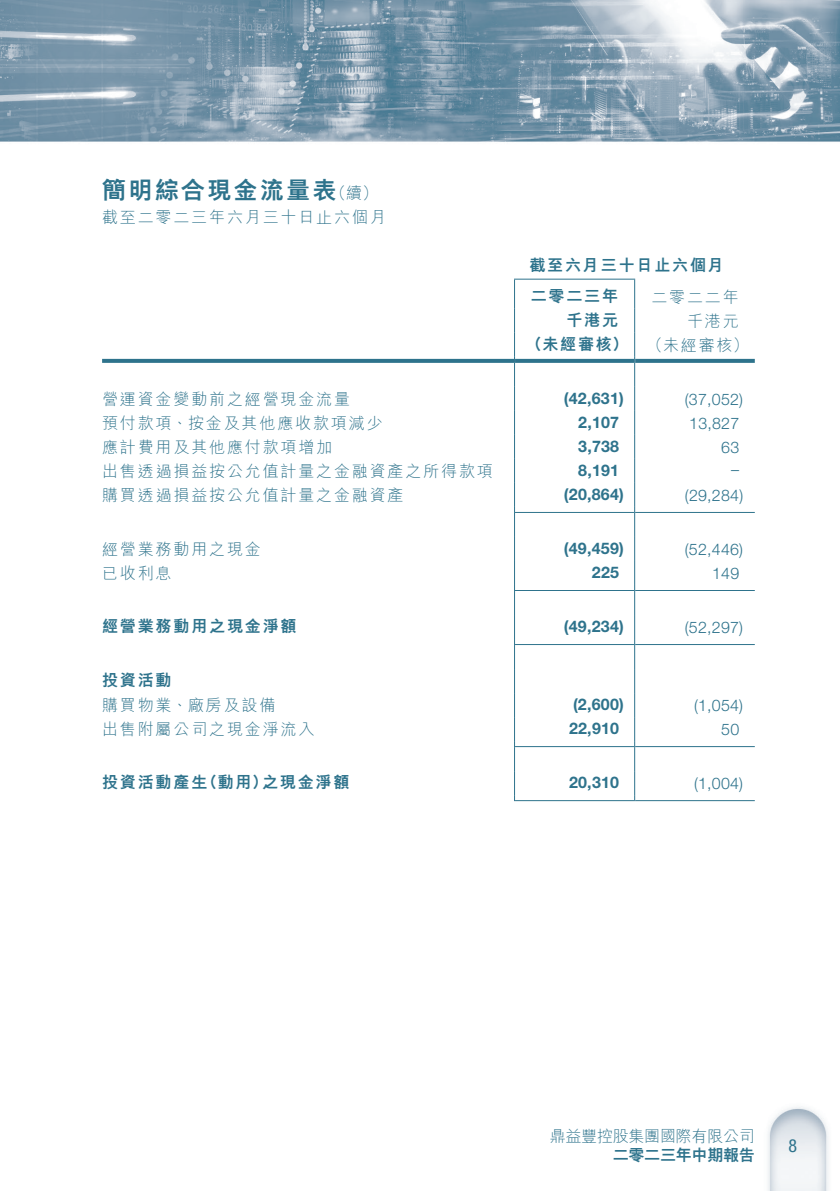
<style>
.page{position:relative;width:840px;height:1191px;background:#fff}
.page>*{position:absolute;margin:0;border:0;box-sizing:border-box;transform-origin:0 0}
.t1{font:800 24px "M Hei HK";letter-spacing:.095em;color:#2e738c}
.t2{font:condensed 18px "Helvetica Neue LT Std";color:#2e738c}
.t3{font:300 16px "M Hei HK";letter-spacing:.115em;color:#2e738c}
.t4{font:700 16px "Helvetica Neue LT Std";letter-spacing:.015em;color:#2e738c}
.t5{font:800 16px/24px "M Hei HK";letter-spacing:.115em;color:#2e738c}
.t6{font:300 16px "Helvetica Neue LT Std";letter-spacing:.015em;color:#2e738c}
.t7{font:300 16px "M Hei HK";letter-spacing:-.015em;color:#2e738c}
.t8{font:800 16px "M Hei HK";letter-spacing:-.015em;color:#2e738c}
.s1{font-weight:300}
</style>
<div class="page">
<img style="left:0;top:0;width:839px;height:1191px">
<hr style="left:513px;top:279px;width:121px;height:1px;background:#2e738c">
<svg style="left:513px;top:280px;width:1px;height:521px"></svg>
<svg style="left:633px;top:280px;width:1px;height:521px"></svg>
<svg style="left:102px;top:359px;width:411px;height:4px;background:#34778f"></svg>
<svg style="left:514px;top:359px;width:119px;height:4px"></svg>
<svg style="left:634px;top:359px;width:120px;height:4px"></svg>
<hr style="left:514px;top:512px;width:119px;height:1px;background:#2e738c">
<hr style="left:634px;top:512px;width:120px;height:1px;background:#2e738c">
<hr style="left:514px;top:590px;width:119px;height:1px;background:#2e738c">
<hr style="left:634px;top:590px;width:120px;height:1px;background:#2e738c">
<hr style="left:514px;top:644px;width:119px;height:1px;background:#2e738c">
<hr style="left:634px;top:644px;width:120px;height:1px;background:#2e738c">
<hr style="left:514px;top:746px;width:119px;height:1px;background:#2e738c">
<hr style="left:634px;top:746px;width:120px;height:1px;background:#2e738c">
<hr style="left:514px;top:800px;width:119px;height:1px;background:#2e738c">
<hr style="left:634px;top:800px;width:120px;height:1px;background:#2e738c">
<h1 class="t1" style="left:102px;top:178px;width:236px">簡明綜合現金流量表</h1>
<p class="t3" style="left:102px;top:209px;width:285px">截至二零二三年六月三十日止六個月</p>
<p class="t3" style="left:330px;top:185px;width:49px">（續(</p>
<p class="t5" style="left:529px;top:253px;width:196px">截至六月三十日止六個月</p>
<p class="t3" style="left:651px;top:289px;width:89px">二零二二年</p>
<p class="t5" style="left:530px;top:283px;width:89px">二零二三年</p>
<p class="t5" style="left:526px;top:307px;width:224px;text-indent:40px">千港元<br>（未經審核） <span class="s1">（未經審核(</span></p>
<p class="t3" style="left:686px;top:313px;width:53px">千港元</p>
<p class="t3" style="left:102px;top:391px;width:249px">營運資金變動前之經營現金流量</p>
<p class="t4" style="left:563px;top:388px;width:61px">)42,631(</p>
<p class="t6" style="left:684px;top:389px;width:60px">)37,052(</p>
<p class="t3" style="left:102px;top:415px;width:282px">預付款項、按金及其他應收款項減少</p>
<p class="t4" style="left:578px;top:412px;width:42px">2,107</p>
<p class="t6" style="left:688px;top:413px;width:52px">13,827</p>
<p class="t3" style="left:102px;top:439px;width:231px">應計費用及其他應付款項增加</p>
<p class="t4" style="left:578px;top:436px;width:42px">3,738</p>
<p class="t6" style="left:720px;top:437px;width:20px">63</p>
<p class="t3" style="left:102px;top:463px;width:392px">出售透過損益按公允值計量之金融資產之所得款項</p>
<p class="t4" style="left:578px;top:460px;width:42px">8,191</p>
<p class="t6" style="left:731px;top:460px;width:9px">–</p>
<p class="t3" style="left:102px;top:487px;width:303px">購買透過損益按公允值計量之金融資產</p>
<p class="t4" style="left:563px;top:484px;width:61px">)20,864(</p>
<p class="t6" style="left:684px;top:485px;width:60px">)29,284(</p>
<p class="t3" style="left:102px;top:541px;width:160px">經營業務動用之現金</p>
<p class="t4" style="left:563px;top:538px;width:61px">)49,459(</p>
<p class="t6" style="left:684px;top:539px;width:60px">)52,446(</p>
<p class="t3" style="left:102px;top:565px;width:71px">已收利息</p>
<p class="t4" style="left:591px;top:562px;width:29px">225</p>
<p class="t6" style="left:711px;top:563px;width:29px">149</p>
<p class="t5" style="left:102px;top:613px;width:196px">經營業務動用之現金淨額</p>
<p class="t5" style="left:102px;top:667px;width:71px">投資活動</p>
<p class="t4" style="left:563px;top:616px;width:61px">)49,234(</p>
<p class="t6" style="left:684px;top:617px;width:60px">)52,297(</p>
<p class="t3" style="left:102px;top:697px;width:175px">購買物業、廠房及設備</p>
<p class="t4" style="left:572px;top:694px;width:52px">)2,600(</p>
<p class="t6" style="left:693px;top:695px;width:51px">)1,054(</p>
<p class="t3" style="left:102px;top:721px;width:214px">出售附屬公司之現金淨流入</p>
<p class="t4" style="left:568px;top:718px;width:52px">22,910</p>
<p class="t6" style="left:720px;top:719px;width:20px">50</p>
<p class="t5" style="left:262px;top:769px;width:89px">之現金淨額</p>
<p class="t5" style="left:102px;top:769px;width:107px">投資活動產生</p>
<p class="t5" style="left:201px;top:769px;width:68px">（動用）</p>
<p class="t4" style="left:568px;top:772px;width:52px">20,310</p>
<p class="t6" style="left:693px;top:773px;width:51px">)1,004(</p>
<p class="t7" style="left:549px;top:1127px;width:206px">鼎益豐控股集團國際有限公司</p>
<p class="t8" style="left:612px;top:1147px;width:143px">二零二三年中期報告</p>
<p class="t2" style="left:788px;top:1135px;width:10px">8</p>
</div>
